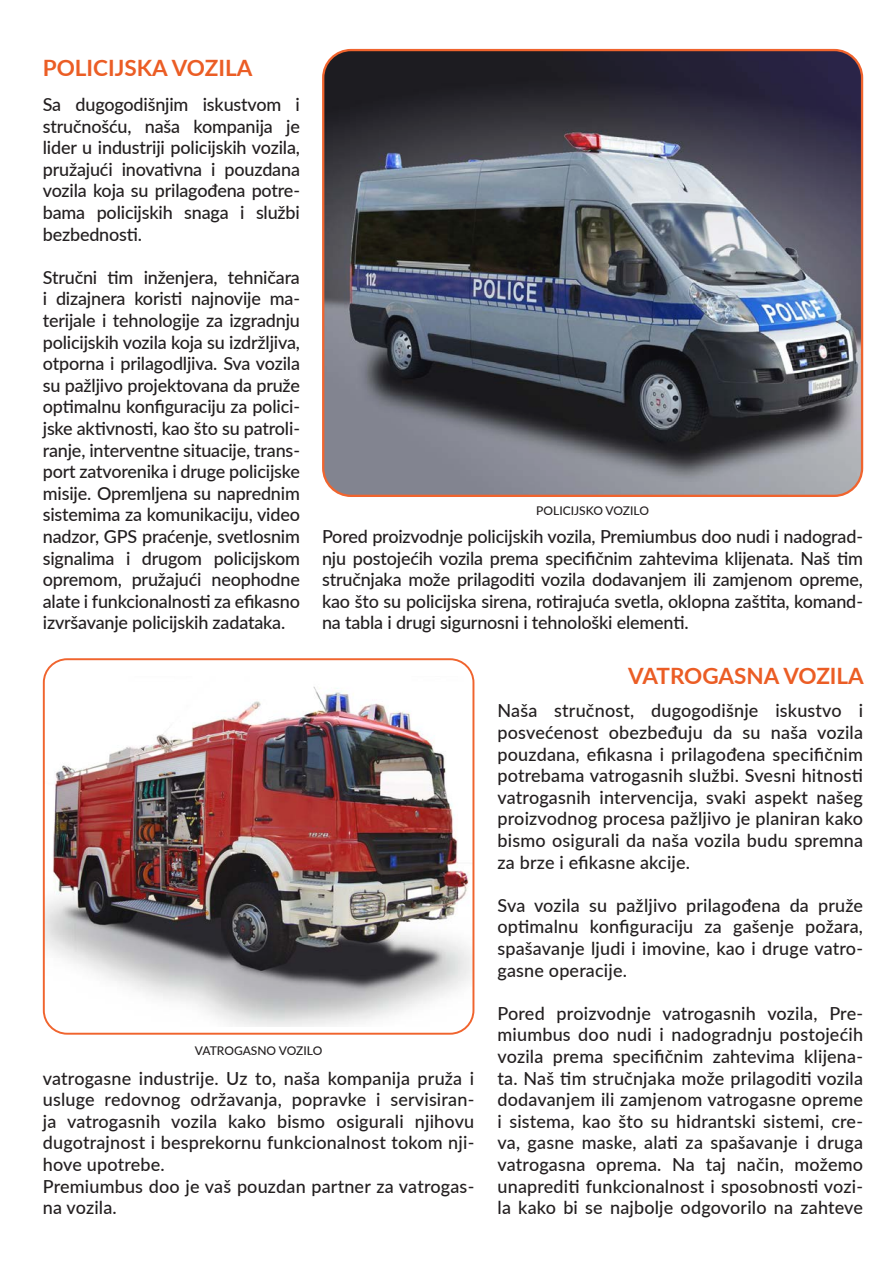
<style>
.page{position:relative;width:893px;height:1263px;background:#fff}
.page>*{position:absolute;margin:0;border:0;box-sizing:border-box;transform-origin:0 0}
.t1{font:700 22.5px "Lato";color:#eb5d25}
.t2{font:500 18px/21.6px "Lato";letter-spacing:.01em;color:#231f20;text-align:justify}
.t3{font:500 12px "Lato";color:#231f20}
</style>
<div class="page">
<img style="left:325px;top:50px;width:537px;height:446px">
<div style="left:322px;top:49px;width:541px;height:448px;border:2px solid #f05c23;border-radius:28px"></div>
<img style="left:46px;top:687px;width:427px;height:340px">
<div style="left:43px;top:658px;width:431px;height:377px;border:2px solid #f05c23;border-radius:23px"></div>
<p class="t1" style="left:43px;top:51px;width:211px">POLICIJSKA VOZILA</p>
<p class="t2" style="left:43px;top:93px;width:259px">Sa dugogodišnjim iskustvom i stručnošću, naša kompanija je lider u industriji policijskih vozila, pružajući inovativna i pouzdana vozila koja su prilagođena potre&shy;bama policijskih snaga i službi bezbednosti.</p>
<p class="t2" style="left:43px;top:266px;width:259px">Stručni tim inženjera, tehničara i dizajnera koristi najnovije ma&shy;terijale i tehnologije za izgradnju policijskih vozila koja su izdržljiva, otporna i prilagodljiva. Sva vozila su pažljivo projektovana da pruže optimalnu konfiguraciju za polici&shy;jske aktivnosti, kao što su patroli&shy;ranje, interventne situacije, trans&shy;port zatvorenika i druge policijske misije. Opremljena su naprednim sistemima za komunikaciju, video nadzor, GPS praćenje, svetlosnim signalima i drugom policijskom opremom, pružajući neophodne alate i funkcionalnosti za efikasno izvršavanje policijskih zadataka.</p>
<p class="t3" style="left:536px;top:502px;width:114px">POLICIJSKO VOZILO</p>
<p class="t2" style="left:322px;top:525px;width:543px">Pored proizvodnje policijskih vozila, Premiumbus doo nudi i nadograd&shy;nju postojećih vozila prema specifičnim zahtevima klijenata. Naš tim stručnjaka može prilagoditi vozila dodavanjem ili zamjenom opreme, kao što su policijska sirena, rotirajuća svetla, oklopna zaštita, komand&shy;na tabla i drugi sigurnosni i tehnološki elementi.</p>
<p class="t1" style="left:628px;top:659px;width:237px">VATROGASNA VOZILA</p>
<p class="t3" style="left:195px;top:1042px;width:129px">VATROGASNO VOZILO</p>
<p class="t2" style="left:43px;top:1066px;width:433px;text-align:left">vatrogasne industrije. Uz to, naša kompanija pruža i usluge redovnog održavanja, popravke i servisiran&shy;ja vatrogasnih vozila kako bismo osigurali njihovu dugotrajnost i besprekornu funkcionalnost tokom nji&shy;hove upotrebe.<br>Premiumbus doo je vaš pouzdan partner za vatrogas&shy;na vozila.</p>
<p class="t2" style="left:497px;top:699px;width:367px">Naša stručnost, dugogodišnje iskustvo i posvećenost obezbeđuju da su naša vozila pouzdana, efikasna i prilagođena specifičnim potrebama vatrogasnih službi. Svesni hitnosti vatrogasnih intervencija, svaki aspekt našeg proizvodnog procesa pažljivo je planiran kako bismo osigurali da naša vozila budu spremna za brze i efikasne akcije.</p>
<p class="t2" style="left:497px;top:894px;width:367px">Sva vozila su pažljivo prilagođena da pruže optimalnu konfiguraciju za gašenje požara, spašavanje ljudi i imovine, kao i druge vatro&shy;gasne operacije.</p>
<p class="t2" style="left:497px;top:1002px;width:367px">Pored proizvodnje vatrogasnih vozila, Pre&shy;miumbus doo nudi i nadogradnju postojećih vozila prema specifičnim zahtevima klijena&shy;ta. Naš tim stručnjaka može prilagoditi vozila dodavanjem ili zamjenom vatrogasne opreme i sistema, kao što su hidrantski sistemi, cre&shy;va, gasne maske, alati za spašavanje i druga vatrogasna oprema. Na taj način, možemo unaprediti funkcionalnost i sposobnosti vozi&shy;la kako bi se najbolje odgovorilo na zahteve</p>
</div>
